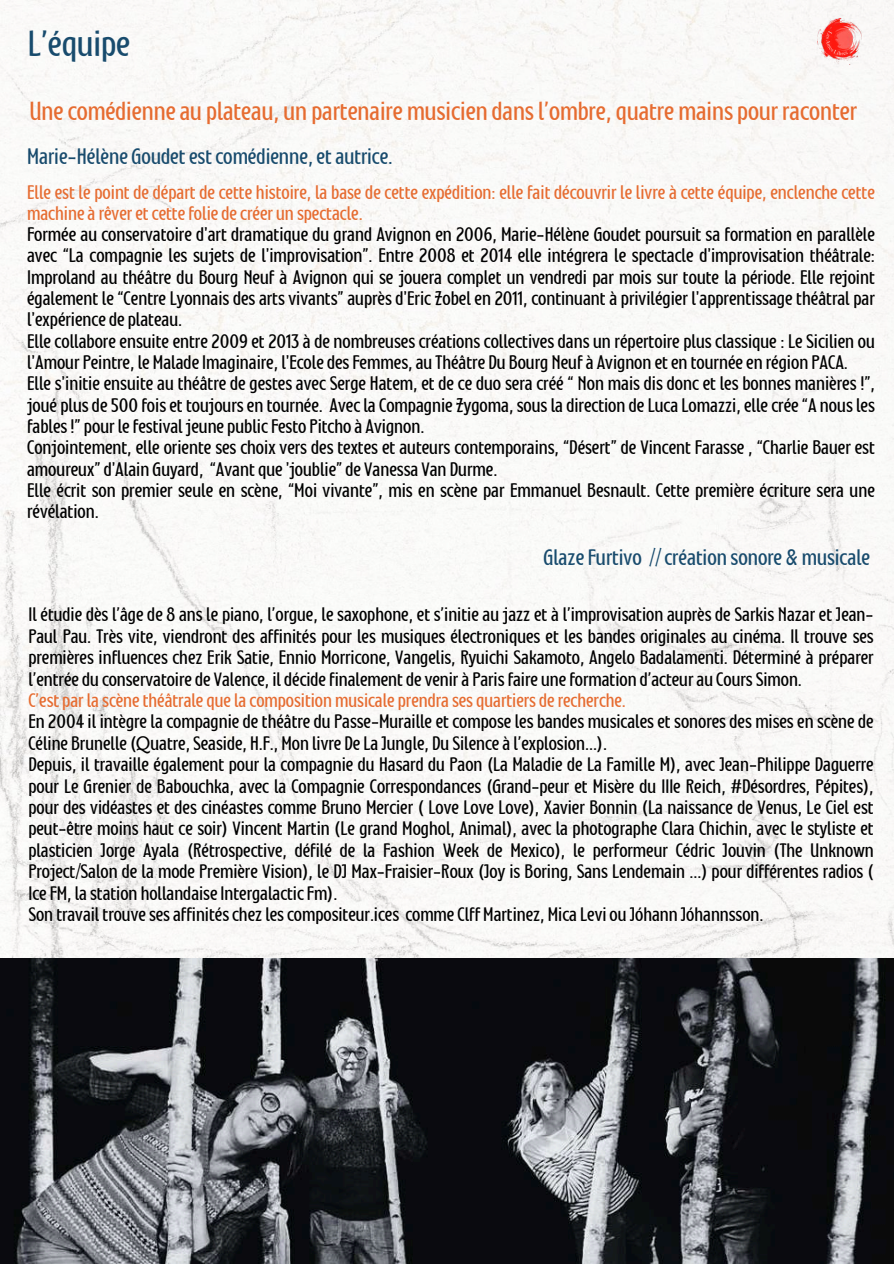
<style>
.page{position:relative;width:894px;height:1264px;background:#fff}
.page>*{position:absolute;margin:0;border:0;box-sizing:border-box;transform-origin:0 0}
.t1{font:29.25px "Montagna LTD";color:#184b6d}
.t2{font:21px "Montagna LTD";color:#e66c31}
.t3{font:18px "Montagna LTD";color:#184b6d}
.t4{font:15.75px/21.3px "Montagna LTD";color:#000}
.t5{font:15.75px/21.3px "Montagna LTD";color:#e66c31}
</style>
<div class="page">
<img style="left:0;top:0;width:893px;height:958px">
<img style="left:817px;top:18px;width:44px;height:46px">
<img style="left:0;top:958px;width:893px;height:305px">
<h1 class="t1" style="left:28px;top:31px;width:104px">L’équipe</h1>
<h2 class="t2" style="left:30px;top:102px;width:828px">Une comédienne au plateau, un partenaire musicien dans l’ombre, quatre mains pour raconter</h2>
<p class="t3" style="left:27px;top:149px;width:367px">Marie-Hélène Goudet est comédienne, et autrice.</p>
<p class="t5" style="left:27px;top:182px;width:849px">Elle est le point de départ de cette histoire, la base de cette expédition: elle fait découvrir le livre à cette équipe, enclenche cette machine à rêver et cette folie de créer un spectacle.</p>
<p class="t4" style="left:27px;top:225px;width:849px">Formée au conservatoire d'art dramatique du grand Avignon en 2006, Marie-Hélène Goudet poursuit sa formation en parallèle avec “La compagnie les sujets de l'improvisation”. Entre 2008 et 2014 elle intégrera le spectacle d'improvisation théâtrale:<br>Improland au théâtre du Bourg Neuf à Avignon qui se jouera complet un vendredi par mois sur toute la période. Elle rejoint également le “Centre Lyonnais des arts vivants” auprès d'Eric Zobel en 2011, continuant à privilégier l'apprentissage théâtral par l'expérience de plateau.<br>Elle collabore ensuite entre 2009 et 2013 à de nombreuses créations collectives dans un répertoire plus classique : Le Sicilien ou l'Amour Peintre, le Malade Imaginaire, l'Ecole des Femmes, au Théâtre Du Bourg Neuf à Avignon et en tournée en région PACA.<br>Elle s'initie ensuite au théâtre de gestes avec Serge Hatem, et de ce duo sera créé “ Non mais dis donc et les bonnes manières !”, joué plus de 500 fois et toujours en tournée. Avec la Compagnie Zygoma, sous la direction de Luca Lomazzi, elle crée “A nous les fables !” pour le festival jeune public Festo Pitcho à Avignon.<br>Conjointement, elle oriente ses choix vers des textes et auteurs contemporains, “Désert” de Vincent Farasse , “Charlie Bauer est amoureux” d'Alain Guyard, “Avant que 'joublie” de Vanessa Van Durme.<br>Elle écrit son premier seule en scène, “Moi vivante”, mis en scène par Emmanuel Besnault. Cette première écriture sera une révélation.</p>
<p class="t3" style="left:543px;top:549px;width:328px">Glaze Furtivo // création sonore &amp; musicale</p>
<p class="t4" style="left:28px;top:605px;width:846px;text-align:justify">Il étudie dès l’âge de 8 ans le piano, l’orgue, le saxophone, et s’initie au jazz et à l’improvisation auprès de Sarkis Nazar et Jean-Paul Pau. Très vite, viendront des affinités pour les musiques électroniques et les bandes originales au cinéma. Il trouve ses premières influences chez Erik Satie, Ennio Morricone, Vangelis, Ryuichi Sakamoto, Angelo Badalamenti. Déterminé à préparer l’entrée du conservatoire de Valence, il décide finalement de venir à Paris faire une formation d’acteur au Cours Simon.</p>
<p class="t5" style="left:28px;top:691px;width:599px">C’est par la scène théâtrale que la composition musicale prendra ses quartiers de recherche.</p>
<p class="t4" style="left:28px;top:712px;width:846px">En 2004 il intègre la compagnie de théâtre du Passe-Muraille et compose les bandes musicales et sonores des mises en scène de Céline Brunelle (Quatre, Seaside, H.F., Mon livre De La Jungle, Du Silence à l’explosion…).<br>Depuis, il travaille également pour la compagnie du Hasard du Paon (La Maladie de La Famille M), avec Jean-Philippe Daguerre pour Le Grenier de Babouchka, avec la Compagnie Correspondances (Grand-peur et Misère du IIIe Reich, #Désordres, Pépites), pour des vidéastes et des cinéastes comme Bruno Mercier ( Love Love Love), Xavier Bonnin (La naissance de Venus, Le Ciel est peut-être moins haut ce soir) Vincent Martin (Le grand Moghol, Animal), avec la photographe Clara Chichin, avec le styliste et plasticien Jorge Ayala (Rétrospective, défilé de la Fashion Week de Mexico), le performeur Cédric Jouvin (The Unknown Project/Salon de la mode Première Vision), le DJ Max-Fraisier-Roux (Joy is Boring, Sans Lendemain …) pour différentes radios ( Ice FM, la station hollandaise Intergalactic Fm).<br>Son travail trouve ses affinités chez les compositeur.ices comme Clff Martinez, Mica Levi ou Jóhann Jóhannsson.</p>
</div>
